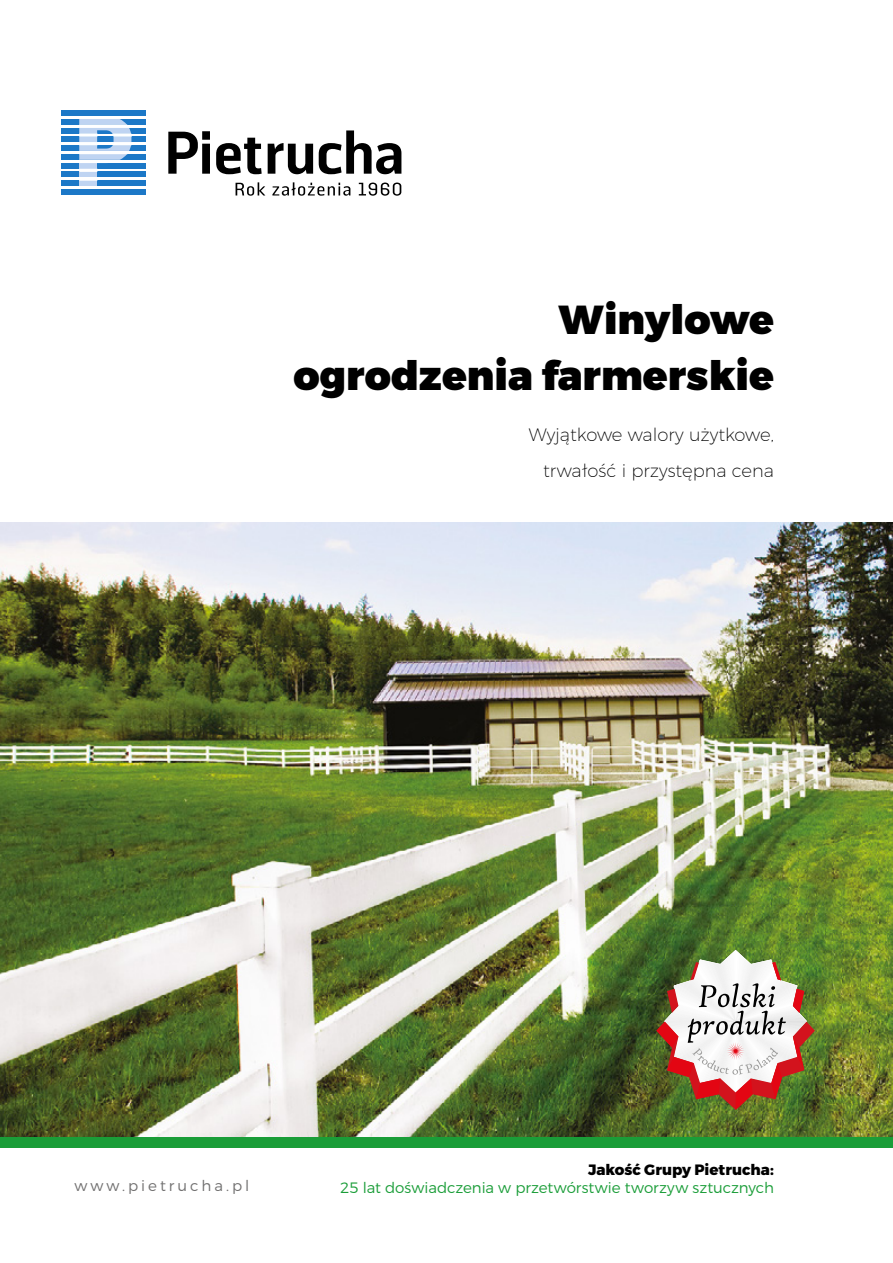
<style>
.page{position:relative;width:893px;height:1263px;background:#fff}
.page>*{position:absolute;margin:0;border:0;box-sizing:border-box;transform-origin:0 0}
.t1{font:900 40.5px/55.7px "Montserrat";color:#000;text-align:right}
.t2{font:200 18px/36px "Montserrat";color:#000;text-align:right}
.t3{font:300 15px "Montserrat";letter-spacing:-.005em;color:#1a9d38}
.t4{font:800 15px "Montserrat";color:#000}
.t5{font:300 15px "Montserrat";letter-spacing:.2em;color:#706f6f}
</style>
<div class="page">
<div style="left:62px;top:110px;width:84px;height:6px;background:#1c78c7"></div>
<div style="left:62px;top:119px;width:84px;height:6px;background:#1c78c7"></div>
<div style="left:62px;top:128px;width:84px;height:5px;background:#1c78c7"></div>
<div style="left:62px;top:136px;width:84px;height:6px;background:#1c78c7"></div>
<div style="left:62px;top:145px;width:84px;height:6px;background:#1c78c7"></div>
<div style="left:62px;top:154px;width:84px;height:6px;background:#1c78c7"></div>
<div style="left:62px;top:163px;width:84px;height:5px;background:#1c78c7"></div>
<div style="left:62px;top:172px;width:84px;height:5px;background:#1c78c7"></div>
<div style="left:62px;top:180px;width:84px;height:6px;background:#1c78c7"></div>
<div style="left:62px;top:189px;width:84px;height:6px;background:#1c78c7"></div>
<svg style="left:168px;top:131px;width:42px;height:43px"></svg>
<svg style="left:216px;top:138px;width:46px;height:36px"></svg>
<svg style="left:268px;top:143px;width:45px;height:31px"></svg>
<svg style="left:319px;top:130px;width:82px;height:44px"></svg>
<svg style="left:236px;top:182px;width:29px;height:14px"></svg>
<svg style="left:272px;top:182px;width:78px;height:14px"></svg>
<svg style="left:359px;top:183px;width:42px;height:13px"></svg>
<svg style="left:79px;top:119px;width:53px;height:67px"></svg>
<img style="left:0;top:523px;width:893px;height:614px">
<div style="left:0;top:1137px;width:893px;height:11px;background:#1a9d38"></div>
<svg style="left:656px;top:950px;width:159px;height:160px"></svg>
<h1 class="t1" style="left:294px;top:293px;width:482px">Winylowe<br>ogrodzenia farmerskie</h1>
<p class="t2" style="left:529px;top:416px;width:246px">Wyjątkowe walory użytkowe, trwałość i przystępna cena</p>
<p class="t5" style="left:74px;top:1176px;width:177px">www.pietrucha.pl</p>
<p class="t4" style="left:588px;top:1160px;width:187px">Jakość Grupy Pietrucha:</p>
<p class="t3" style="left:340px;top:1179px;width:435px">25 lat doświadczenia w przetwórstwie tworzyw sztucznych</p>
</div>
